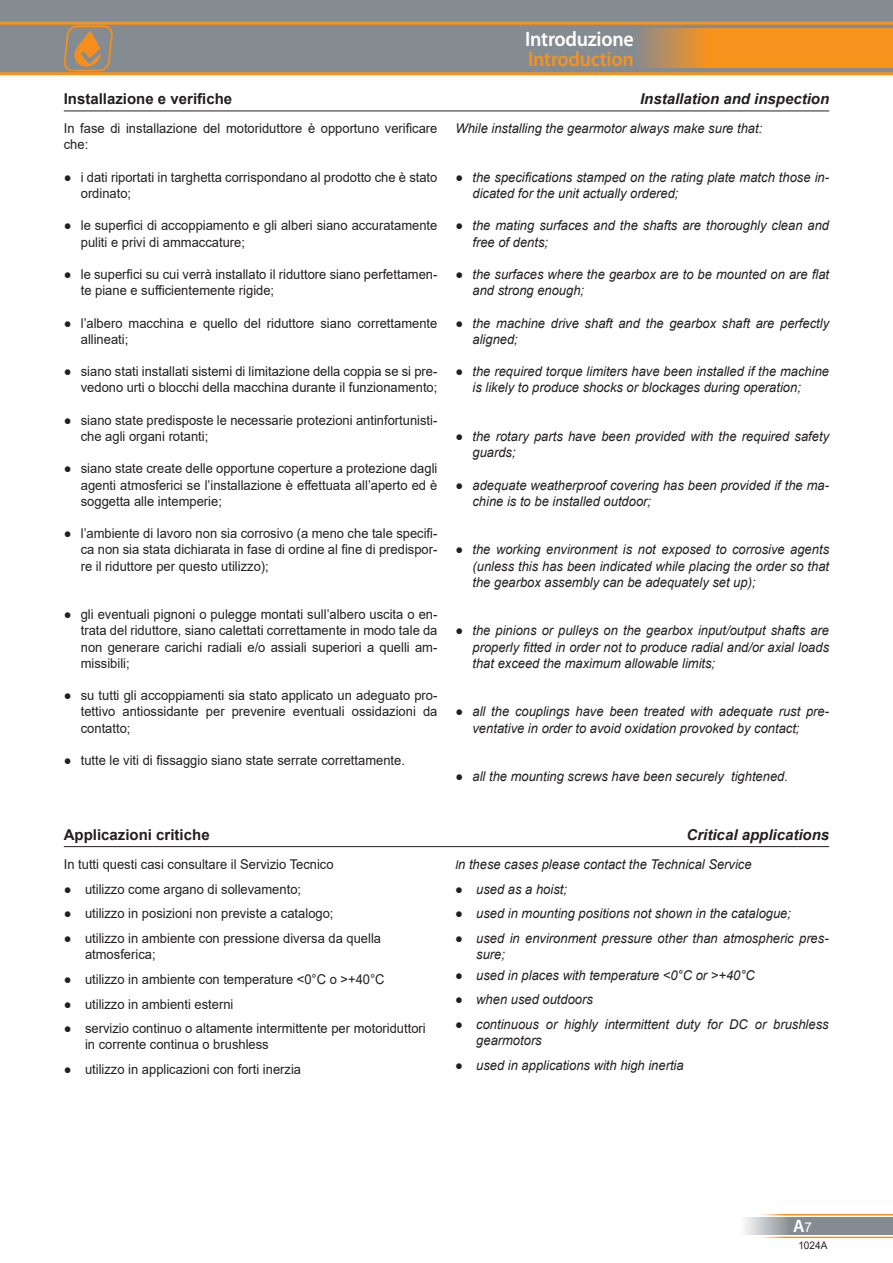
<style>
.page{position:relative;width:893px;height:1263px;background:#fff}
.page>*{position:absolute;margin:0;border:0;box-sizing:border-box;transform-origin:0 0}
.t1{font:600 21px "Myriad Pro";letter-spacing:-.015em;color:#fff;scale:.95 1}
.t2{font:600 21px "Myriad Pro";letter-spacing:-.015em;color:#f7931d;scale:.95 1}
.t3{font:600 18px "Myriad Pro";color:#fff}
.t4{font:italic 700 15px "Arial";color:#231f20}
.t5{font:700 15px "Arial";color:#231f20}
.t6{font:13.5px/16.2px "Arial";color:#231f20;scale:.96 1}
.t7{font:italic 13.5px/16.2px "Arial";color:#231f20;scale:.96 1}
.t8{font:10.5px "Arial";color:#231f20;scale:.96 1}
.s1{font-style:normal}
.s2{font-size:12px}
.s3{font-family:"Arial";font-weight:400;font-size:13.5px}
</style>
<div class="page">
<div style="left:0;top:0;width:893px;height:74px;background:#858c91"></div>
<hr style="left:0;top:72px;width:893px;height:3px;background:#f7931d">
<hr style="left:0;top:22px;width:893px;height:3px;background:#f7931d">
<svg style="left:640px;top:28px;width:253px;height:40px;fill:#f7931d"></svg>
<hr style="left:751px;top:1236px;width:142px;height:2px;background:#f7931d">
<hr style="left:751px;top:1214px;width:142px;height:1px;background:#f7931d">
<svg style="left:745px;top:1217px;width:148px;height:18px;fill:#858c91"></svg>
<svg style="left:64px;top:25px;width:49px;height:46px"></svg>
<hr style="left:64px;top:111px;width:765px;height:1px;background:#231f20">
<hr style="left:64px;top:846px;width:765px;height:1px;background:#231f20">
<h1 class="t1" style="left:525px;top:26px;width:116px">Introduzione</h1>
<h1 class="t2" style="left:528px;top:45px;width:113px">Introduction</h1>
<p class="t5" style="left:64px;top:89px;width:170px">Installazione e verifiche</p>
<p class="t4" style="left:640px;top:89px;width:191px">Installation and inspection</p>
<p class="t6" style="left:64px;top:120px;width:391px">In fase di installazione del motoriduttore è opportuno verificare che:</p>
<p class="t6" style="left:81px;top:169px;width:373px;text-indent:-17px">● i dati riportati in targhetta corrispondano al prodotto che è stato ordinato;</p>
<p class="t6" style="left:81px;top:217px;width:373px;text-indent:-17px">● le superfici di accoppiamento e gli alberi siano accuratamente puliti e privi di ammaccature;</p>
<p class="t6" style="left:81px;top:266px;width:373px;text-indent:-17px">● le superfici su cui verrà installato il riduttore siano perfettamen&shy;te piane e sufficientemente rigide;</p>
<p class="t6" style="left:81px;top:315px;width:373px;text-indent:-17px">● l’albero macchina e quello del riduttore siano correttamente allineati;</p>
<p class="t6" style="left:64px;top:363px;width:391px;text-align:right">● siano stati installati sistemi di limitazione della coppia se si pre&shy;vedono urti o blocchi della macchina durante il funzionamento;</p>
<p class="t6" style="left:81px;top:412px;width:373px;text-indent:-17px">● siano state predisposte le necessarie protezioni antinfortunisti&shy;che agli organi rotanti;</p>
<p class="t6" style="left:81px;top:460px;width:373px;text-align:justify;text-indent:-17px">● siano state create delle opportune coperture a protezione dagli agenti atmosferici se l’installazione è effettuata all’aperto ed è soggetta alle intemperie;</p>
<p class="t6" style="left:81px;top:525px;width:373px;text-align:justify;text-indent:-17px">● l’ambiente di lavoro non sia corrosivo (a meno che tale specifi&shy;ca non sia stata dichiarata in fase di ordine al fine di predispor&shy;re il riduttore per questo utilizzo);</p>
<p class="t6" style="left:81px;top:606px;width:373px;text-align:justify;text-indent:-17px">● gli eventuali pignoni o pulegge montati sull’albero uscita o en&shy;trata del riduttore, siano calettati correttamente in modo tale da non generare carichi radiali e/o assiali superiori a quelli am&shy;missibili;</p>
<p class="t6" style="left:81px;top:687px;width:373px;text-align:justify;text-indent:-17px">● su tutti gli accoppiamenti sia stato applicato un adeguato pro&shy;tettivo antiossidante per prevenire eventuali ossidazioni da contatto;</p>
<p class="t6" style="left:64px;top:752px;width:357px">● tutte le viti di fissaggio siano state serrate correttamente.</p>
<p class="t7" style="left:455px;top:120px;width:321px">While installing the gearmotor always make sure that:</p>
<p class="t7" style="left:472px;top:169px;width:373px;text-indent:-17px"><span class="s1">●</span> the specifications stamped on the rating plate match those in&shy;dicated for the unit actually ordered;</p>
<p class="t7" style="left:472px;top:218px;width:373px;text-indent:-17px"><span class="s1">●</span> the mating surfaces and the shafts are thoroughly clean and free of dents;</p>
<p class="t7" style="left:472px;top:266px;width:373px;text-indent:-17px"><span class="s1">●</span> the surfaces where the gearbox are to be mounted on are flat and strong enough;</p>
<p class="t7" style="left:472px;top:315px;width:373px;text-indent:-17px"><span class="s1">●</span> the machine drive shaft and the gearbox shaft are perfectly aligned;</p>
<p class="t7" style="left:472px;top:363px;width:373px;text-indent:-17px"><span class="s1">●</span> the required torque limiters have been installed if the machine is likely to produce shocks or blockages during operation;</p>
<p class="t7" style="left:472px;top:428px;width:373px;text-indent:-17px"><span class="s1">●</span> the rotary parts have been provided with the required safety guards;</p>
<p class="t7" style="left:472px;top:477px;width:373px;text-indent:-17px"><span class="s1">●</span> adequate weatherproof covering has been provided if the ma&shy;chine is to be installed outdoor;</p>
<p class="t7" style="left:472px;top:542px;width:373px;text-align:justify;text-indent:-17px"><span class="s1">●</span> the working environment is not exposed to corrosive agents (unless this has been indicated while placing the order so that the gearbox assembly can be adequately set up);</p>
<p class="t7" style="left:472px;top:623px;width:373px;text-align:justify;text-indent:-17px"><span class="s1">●</span> the pinions or pulleys on the gearbox input/output shafts are properly fitted in order not to produce radial and/or axial loads that exceed the maximum allowable limits;</p>
<p class="t7" style="left:472px;top:704px;width:373px;text-indent:-17px"><span class="s1">●</span> all the couplings have been treated with adequate rust pre&shy;ventative in order to avoid oxidation provoked by contact;</p>
<p class="t7" style="left:455px;top:768px;width:348px"><span class="s1">●</span> all the mounting screws have been securely tightened.</p>
<p class="t5" style="left:64px;top:824px;width:147px">Applicazioni critiche</p>
<p class="t4" style="left:687px;top:825px;width:144px">Critical applications</p>
<p class="t6" style="left:64px;top:856px;width:283px">In tutti questi casi consultare il Servizio Tecnico</p>
<p class="t6" style="left:64px;top:881px;width:249px">● utilizzo come argano di sollevamento;</p>
<p class="t6" style="left:64px;top:905px;width:283px">● utilizzo in posizioni non previste a catalogo;</p>
<p class="t6" style="left:85px;top:930px;width:310px;text-indent:-21px">● utilizzo in ambiente con pressione diversa da quella atmosferica;</p>
<p class="t6" style="left:64px;top:971px;width:336px">● utilizzo in ambiente con temperature &lt;0°C o &gt;+40°C</p>
<p class="t6" style="left:64px;top:996px;width:178px">● utilizzo in ambienti esterni</p>
<p class="t6" style="left:85px;top:1020px;width:356px;text-indent:-21px">● servizio continuo o altamente intermittente per motoriduttori in corrente continua o brushless</p>
<p class="t6" style="left:64px;top:1061px;width:249px">● utilizzo in applicazioni con forti inerzia</p>
<p class="t7" style="left:455px;top:856px;width:310px"><span class="s2">I</span>n these cases please contact the Technical Service</p>
<p class="t7" style="left:455px;top:881px;width:118px"><span class="s1">●</span> used as a hoist;</p>
<p class="t7" style="left:455px;top:905px;width:352px"><span class="s1">●</span> used in mounting positions not shown in the catalogue;</p>
<p class="t7" style="left:476px;top:930px;width:369px;text-indent:-21px"><span class="s1">●</span> used in environment pressure other than atmospheric pres&shy;sure;</p>
<p class="t7" style="left:455px;top:967px;width:314px"><span class="s1">●</span> used in places with temperature &lt;0°C or &gt;+40°C</p>
<p class="t7" style="left:455px;top:992px;width:145px"><span class="s1">●</span> when used outdoors</p>
<p class="t7" style="left:476px;top:1016px;width:369px;text-indent:-21px"><span class="s1">●</span> continuous or highly intermittent duty for DC or brushless gearmotors</p>
<p class="t7" style="left:455px;top:1057px;width:240px"><span class="s1">●</span> used in applications with high inertia</p>
<h2 class="t3" style="left:793px;top:1214px;width:20px">A<span class="s3">7</span></h2>
<p class="t8" style="left:798px;top:1238px;width:32px">1024A</p>
</div>
